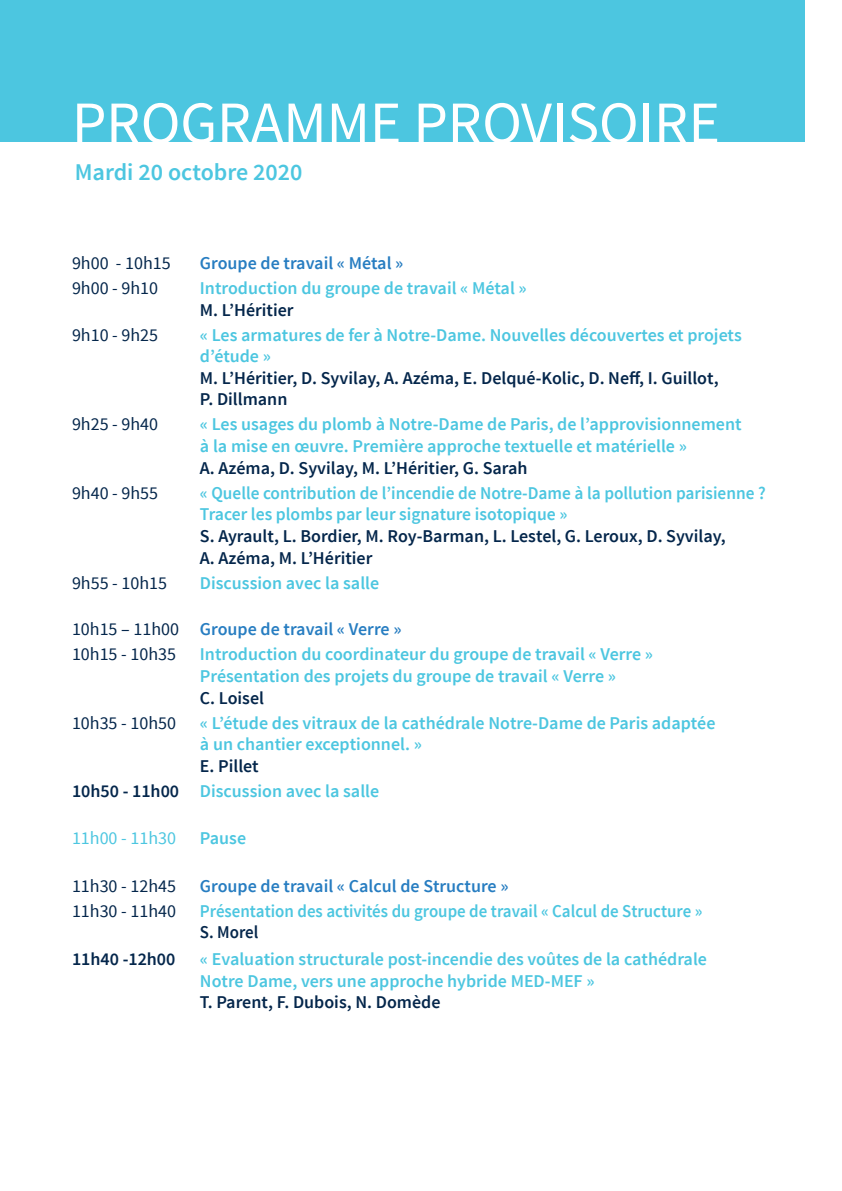
<style>
.page{position:relative;width:842px;height:1191px;background:#fff}
.page>*{position:absolute;margin:0;border:0;box-sizing:border-box;transform-origin:0 0}
.t1{font:60px "Source Sans Pro";color:#fff}
.t2{font:600 24px "Source Sans Pro";color:#4cc6e0}
.t3{font:600 18px/21.6px "Source Sans Pro";color:#4cc6e0}
.t4{font:600 18px/21.6px "Source Sans Pro";color:#04264b}
.t5{font:18px/25px "Source Sans Pro";color:#04264b}
.t6{font:600 18px/21.6px "Source Sans Pro";color:#4cc6e0;scale:.96 1}
.t7{font:600 18px "Source Sans Pro";color:#4cc6e0;scale:.94 1}
.t8{font:600 18px "Source Sans Pro";color:#277dc1}
.t9{font:18px "Source Sans Pro";color:#4cc6e0}
.t10{font:600 18px "Source Sans Pro";color:#04264b;scale:.94 1}
.s1{font-weight:600;color:#277dc1}
.s2{color:#04264b}
</style>
<div class="page">
<div style="left:0;top:0;width:805px;height:142px;background:#4cc6e0"></div>
<h1 class="t1" style="left:72px;top:86px;width:649px">PROGRAMME PROVISOIRE</h1>
<h2 class="t2" style="left:75px;top:156px;width:229px">Mardi 20 octobre 2020</h2>
<p class="t5" style="left:72px;top:251px;width:100px">9h00 - 10h15</p>
<p class="t8" style="left:200px;top:251px;width:205px">Groupe de travail « Métal »</p>
<p class="t5" style="left:72px;top:276px;width:88px">9h00 - 9h10</p>
<p class="t3" style="left:200px;top:277px;width:328px">Introduction du groupe de travail « Métal »</p>
<p class="t4" style="left:200px;top:299px;width:95px">M. L’Héritier</p>
<p class="t5" style="left:72px;top:322px;width:88px">9h10 - 9h25</p>
<p class="t3" style="left:200px;top:324px;width:543px">« Les armatures de fer à Notre-Dame. Nouvelles découvertes et projets d’étude »</p>
<p class="t4" style="left:200px;top:367px;width:520px">M. L’Héritier, D. Syvilay, A. Azéma, E. Delqué-Kolic, D. Neff, I. Guillot,<br>P. Dillmann</p>
<p class="t5" style="left:72px;top:412px;width:88px">9h25 - 9h40</p>
<p class="t3" style="left:200px;top:414px;width:543px">« Les usages du plomb à Notre-Dame de Paris, de l’approvisionnement à la mise en œuvre. Première approche textuelle et matérielle »</p>
<p class="t4" style="left:200px;top:457px;width:329px">A. Azéma, D. Syvilay, M. L’Héritier, G. Sarah</p>
<p class="t5" style="left:72px;top:480px;width:88px">9h40 - 9h55</p>
<p class="t6" style="left:200px;top:482px;width:591px">« Quelle contribution de l’incendie de Notre-Dame à la pollution parisienne ?<br>Tracer les plombs par leur signature isotopique »</p>
<p class="t4" style="left:200px;top:525px;width:527px">S. Ayrault, L. Bordier, M. Roy-Barman, L. Lestel, G. Leroux, D. Syvilay,<br>A. Azéma, M. L’Héritier</p>
<p class="t5" style="left:72px;top:570px;width:97px">9h55 - 10h15</p>
<p class="t3" style="left:200px;top:572px;width:181px">Discussion avec la salle</p>
<p class="t5" style="left:72px;top:617px;width:331px">10h15 – 11h00 <span class="s1">Groupe de travail « Verre »<br></span>10h15 - 10h35</p>
<p class="t3" style="left:200px;top:644px;width:455px">Introduction du coordinateur du groupe de travail « Verre »<br>Présentation des projets du groupe de travail « Verre »</p>
<p class="t4" style="left:200px;top:687px;width:66px">C. Loisel</p>
<p class="t5" style="left:72px;top:710px;width:106px">10h35 - 10h50</p>
<p class="t3" style="left:200px;top:712px;width:517px">« L’étude des vitraux de la cathédrale Notre-Dame de Paris adaptée à un chantier exceptionnel. »</p>
<p class="t3" style="left:72px;top:754px;width:309px;line-height:25px;text-align:center"><span class="s2">E. Pillet<br>10h50 - 11h00</span> Discussion avec la salle</p>
<p class="t9" style="left:72px;top:826px;width:106px">11h00 - 11h30</p>
<p class="t3" style="left:200px;top:827px;width:48px">Pause</p>
<p class="t5" style="left:72px;top:873px;width:106px">11h30 - 12h45</p>
<p class="t8" style="left:200px;top:874px;width:310px">Groupe de travail « Calcul de Structure »</p>
<p class="t5" style="left:72px;top:898px;width:106px">11h30 - 11h40</p>
<p class="t7" style="left:200px;top:899px;width:536px">Présentation des activités du groupe de travail « Calcul de Structure »</p>
<p class="t10" style="left:200px;top:921px;width:64px">S. Morel</p>
<p class="t4" style="left:72px;top:948px;width:105px">11h40 -12h00</p>
<p class="t3" style="left:200px;top:948px;width:509px">« Evaluation structurale post-incendie des voûtes de la cathédrale<br>Notre Dame, vers une approche hybride MED-MEF »</p>
<p class="t4" style="left:200px;top:992px;width:242px">T. Parent, F. Dubois, N. Domède</p>
</div>
